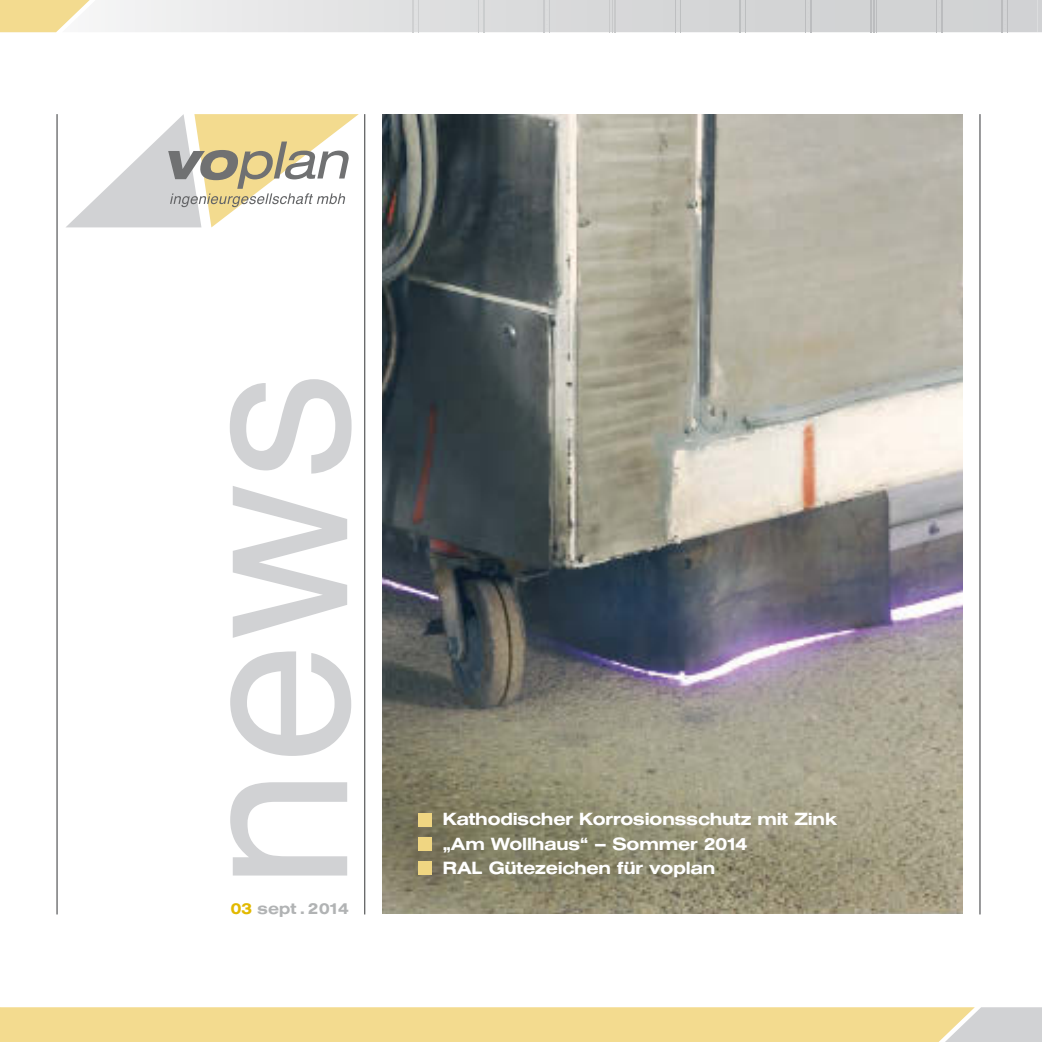
<style>
.page{position:relative;width:1042px;height:1042px;background:#fff}
.page>*{position:absolute;margin:0;border:0;box-sizing:border-box;transform-origin:0 0}
.t1{font:218.75px "Helvetica";color:#d1d2d4}
.t2{font:500 17.5px/24.5px "Helvetica Extended BQ";color:#fff}
.t3{font:500 15.75px "Helvetica Extended BQ";letter-spacing:.015em;color:#b1b3b4}
.s1{color:#e2b900}
</style>
<div class="page">
<hr style="left:56px;top:114px;width:2px;height:800px;background:#646567">
<hr style="left:364px;top:114px;width:1px;height:800px;background:#646567">
<hr style="left:979px;top:114px;width:1px;height:800px;background:#646567">
<svg style="left:66px;top:114px;width:293px;height:113px"></svg>
<svg style="left:0;top:1007px;width:1042px;height:35px;background:#f0da95"></svg>
<img style="left:382px;top:114px;width:580px;height:800px">
<svg style="left:0;top:0;width:1042px;height:32px;background:#dddcd8"></svg>
<hr style="left:612px;top:0;width:1px;height:32px;background:#c8c9ca">
<hr style="left:413px;top:0;width:1px;height:32px;background:#cfd0d1">
<hr style="left:418px;top:0;width:1px;height:32px;background:#cecfd0">
<hr style="left:478px;top:0;width:1px;height:32px;background:#cbcdce">
<hr style="left:484px;top:0;width:1px;height:32px;background:#cbcdce">
<hr style="left:544px;top:0;width:1px;height:32px;background:#c9cacc">
<hr style="left:549px;top:0;width:1px;height:32px;background:#c9cacc">
<hr style="left:609px;top:0;width:1px;height:32px;background:#c8c9ca">
<hr style="left:614px;top:0;width:1px;height:32px;background:#c8c9ca">
<div style="left:418px;top:837px;width:14px;height:13px;background:#f0d682"></div>
<div style="left:418px;top:861px;width:14px;height:14px;background:#f0d682"></div>
<div style="left:418px;top:813px;width:14px;height:13px;background:#f0d682"></div>
<h1 class="t1" style="left:102px;top:889px;width:520px;rotate:-90deg">news</h1>
<p class="t3" style="left:231px;top:900px;width:120px"><span class="s1">03</span> sept . 2014</p>
<p class="t2" style="left:443px;top:807px;width:396px">Kathodischer Korrosionsschutz mit Zink „Am Wollhaus“ – Sommer 2014<br>RAL Gütezeichen für voplan</p>
</div>
